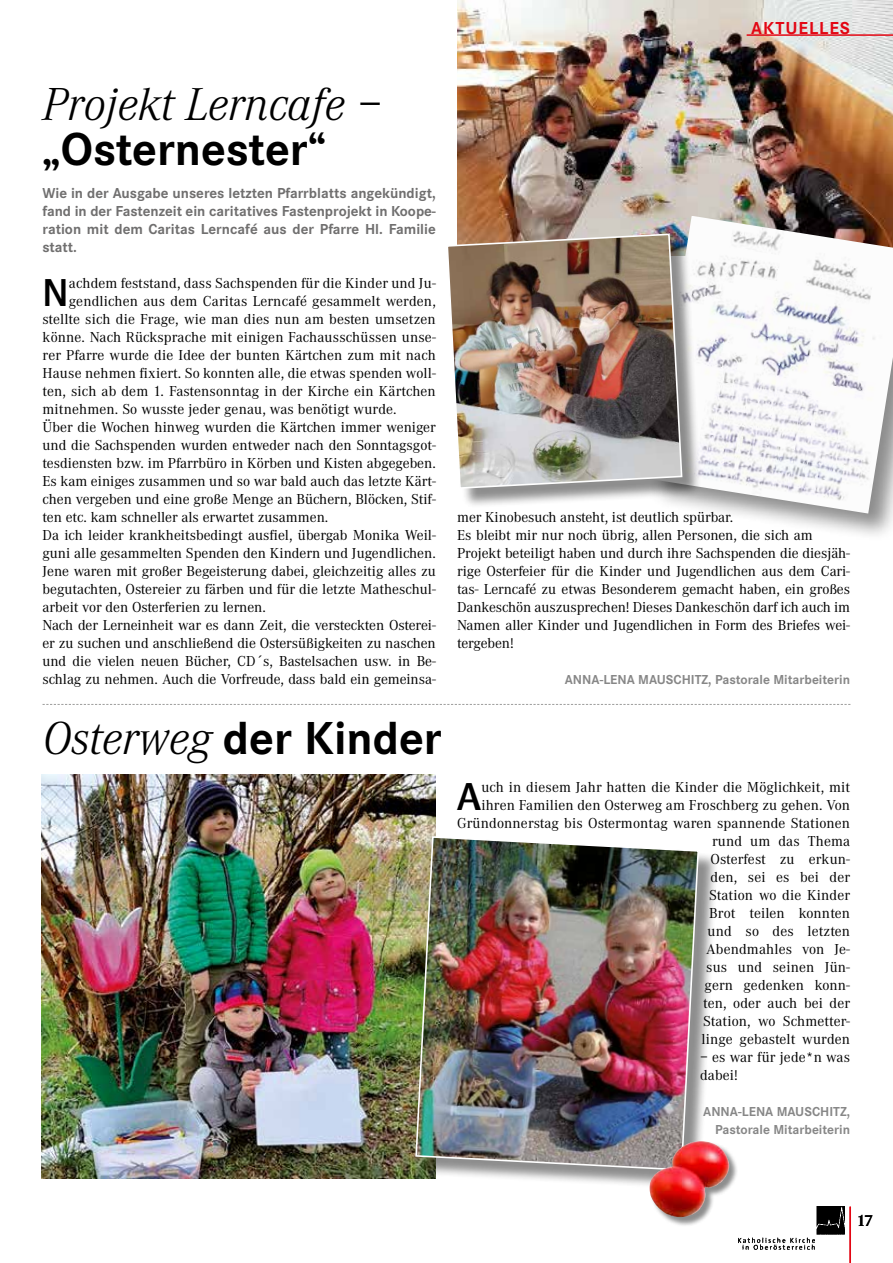
<style>
.page{position:relative;width:893px;height:1263px;background:#fff}
.page>*{position:absolute;margin:0;border:0;box-sizing:border-box;transform-origin:0 0}
.t1{font:700 48px "Corporate S";color:#000}
.t2{font:italic 300 48px "Corporate A";color:#000}
.t3{font:800 39px "AT Rotis Semi Sans";color:#000}
.t4{font:700 18px "Corporate S";letter-spacing:.05em;color:#e30613}
.t5{font:700 16.5px "Corporate A";color:#000}
.t6{font:15px/18px "Corporate A";color:#000}
.t7{font:700 15px/18px "Corporate S";color:#706f6f;text-align:justify}
.t8{font:700 13.5px/18px "Corporate S";color:#878787;text-align:right}
.s1{font-family:"Corporate A";font-weight:300;font-style:italic}
</style>
<div class="page">
<img style="left:42px;top:775px;width:394px;height:403px">
<div style="left:418px;top:839px;width:300px;height:351px;background:#000;opacity:.45"></div>
<img style="left:414px;top:835px;width:286px;height:336px">
<div style="left:650px;top:1141px;width:88px;height:86px;background:#000;opacity:.45"></div>
<img style="left:649px;top:1141px;width:81px;height:76px">
<img style="left:457px;top:0;width:436px;height:233px">
<img style="left:738px;top:1206px;width:106px;height:43px">
<hr style="left:747px;top:34px;width:146px;height:2px;background:#e30613">
<hr style="left:849px;top:1206px;width:2px;height:57px;background:#e30613">
<div style="left:649px;top:215px;width:244px;height:327px;background:#000;opacity:.45"></div>
<img style="left:650px;top:216px;width:243px;height:297px">
<div style="left:449px;top:236px;width:253px;height:272px;background:#000;opacity:.45"></div>
<img style="left:448px;top:233px;width:235px;height:257px">
<svg style="left:43px;top:704px;width:807px;height:1px"></svg>
<p class="t4" style="left:751px;top:18px;width:100px">AKTUELLES</p>
<h1 class="t2" style="left:43px;top:77px;width:340px">Projekt Lerncafe –</h1>
<h1 class="t1" style="left:43px;top:122px;width:285px">„Osternester“</h1>
<p class="t7" style="left:43px;top:184px;width:395px">Wie in der Ausgabe unseres letzten Pfarrblatts angekündigt, fand in der Fastenzeit ein caritatives Fastenprojekt in Koope&shy;ration mit dem Caritas Lerncafé aus der Pfarre Hl. Familie statt.</p>
<h2 class="t3" style="left:43px;top:268px;width:28px">N</h2>
<p class="t6" style="left:69px;top:274px;width:368px">achdem feststand, dass Sachspenden für die Kinder und Ju-</p>
<p class="t6" style="left:69px;top:292px;width:368px">gendlichen aus dem Caritas Lerncafé gesammelt werden,</p>
<p class="t6" style="left:43px;top:310px;width:395px">stellte sich die Frage, wie man dies nun am besten umsetzen</p>
<p class="t6" style="left:43px;top:328px;width:395px">könne. Nach Rücksprache mit einigen Fachausschüssen unse-</p>
<p class="t6" style="left:43px;top:346px;width:395px">rer Pfarre wurde die Idee der bunten Kärtchen zum mit nach</p>
<p class="t6" style="left:43px;top:364px;width:395px">Hause nehmen fixiert. So konnten alle, die etwas spenden woll-</p>
<p class="t6" style="left:43px;top:382px;width:395px">ten, sich ab dem 1. Fastensonntag in der Kirche ein Kärtchen</p>
<p class="t6" style="left:43px;top:400px;width:356px">mitnehmen. So wusste jeder genau, was benötigt wurde.</p>
<p class="t6" style="left:43px;top:418px;width:395px">Über die Wochen hinweg wurden die Kärtchen immer weniger</p>
<p class="t6" style="left:43px;top:436px;width:395px">und die Sachspenden wurden entweder nach den Sonntagsgot-</p>
<p class="t6" style="left:43px;top:454px;width:395px">tesdiensten bzw. im Pfarrbüro in Körben und Kisten abgegeben.</p>
<p class="t6" style="left:43px;top:472px;width:395px">Es kam einiges zusammen und so war bald auch das letzte Kärt-</p>
<p class="t6" style="left:43px;top:490px;width:395px">chen vergeben und eine große Menge an Büchern, Blöcken, Stif-</p>
<p class="t6" style="left:43px;top:508px;width:287px">ten etc. kam schneller als erwartet zusammen.</p>
<p class="t6" style="left:43px;top:526px;width:395px">Da ich leider krankheitsbedingt ausfiel, übergab Monika Weil-</p>
<p class="t6" style="left:43px;top:544px;width:395px">guni alle gesammelten Spenden den Kindern und Jugendlichen.</p>
<p class="t6" style="left:43px;top:562px;width:395px">Jene waren mit großer Begeisterung dabei, gleichzeitig alles zu</p>
<p class="t6" style="left:43px;top:580px;width:395px">begutachten, Ostereier zu färben und für die letzte Matheschul-</p>
<p class="t6" style="left:43px;top:598px;width:225px">arbeit vor den Osterferien zu lernen.</p>
<p class="t6" style="left:43px;top:616px;width:395px">Nach der Lerneinheit war es dann Zeit, die versteckten Osterei-</p>
<p class="t6" style="left:43px;top:634px;width:395px">er zu suchen und anschließend die Ostersüßigkeiten zu naschen</p>
<p class="t6" style="left:43px;top:652px;width:395px">und die vielen neuen Bücher, CD´s, Bastelsachen usw. in Be-</p>
<p class="t6" style="left:43px;top:670px;width:395px">schlag zu nehmen. Auch die Vorfreude, dass bald ein gemeinsa-</p>
<h1 class="t1" style="left:43px;top:711px;width:401px"><span class="s1">Osterweg</span> der Kinder</h1>
<p class="t6" style="left:457px;top:508px;width:395px">mer Kinobesuch ansteht, ist deutlich spürbar.<br>Es bleibt mir nur noch übrig, allen Personen, die sich am Projekt beteiligt haben und durch ihre Sachspenden die diesjäh&shy;rige Osterfeier für die Kinder und Jugendlichen aus dem Cari&shy;tas- Lerncafé zu etwas Besonderem gemacht haben, ein großes Dankeschön auszusprechen! Dieses Dankeschön darf ich auch im Namen aller Kinder und Jugendlichen in Form des Briefes wei&shy;tergeben!</p>
<p class="t8" style="left:565px;top:671px;width:287px">ANNA-LENA MAUSCHITZ, Pastorale Mitarbeiterin</p>
<p class="t6" style="left:457px;top:778px;width:395px;text-align:right">uch in diesem Jahr hatten die Kinder die Möglichkeit, mit ihren Familien den Osterweg am Froschberg zu gehen. Von<br>Gründonnerstag bis Ostermontag waren spannende Stationen rund um das Thema<br>Osterfest zu erkun-<br>den, sei es bei der<br>Station wo die Kinder<br>Brot teilen konnten<br>und so des letzten<br>Abendmahles von Je-<br>sus und seinen Jün-<br>gern gedenken konn-<br>ten, oder auch bei der<br>Station, wo Schmetter-<br>linge gebastelt wurden</p>
<p class="t6" style="left:700px;top:1048px;width:152px">– es war für jede*n was dabei!</p>
<p class="t8" style="left:703px;top:1103px;width:148px">ANNA-LENA MAUSCHITZ,<br>Pastorale Mitarbeiterin</p>
<h2 class="t3" style="left:457px;top:772px;width:25px">A</h2>
<p class="t5" style="left:857px;top:1212px;width:18px">17</p>
</div>
